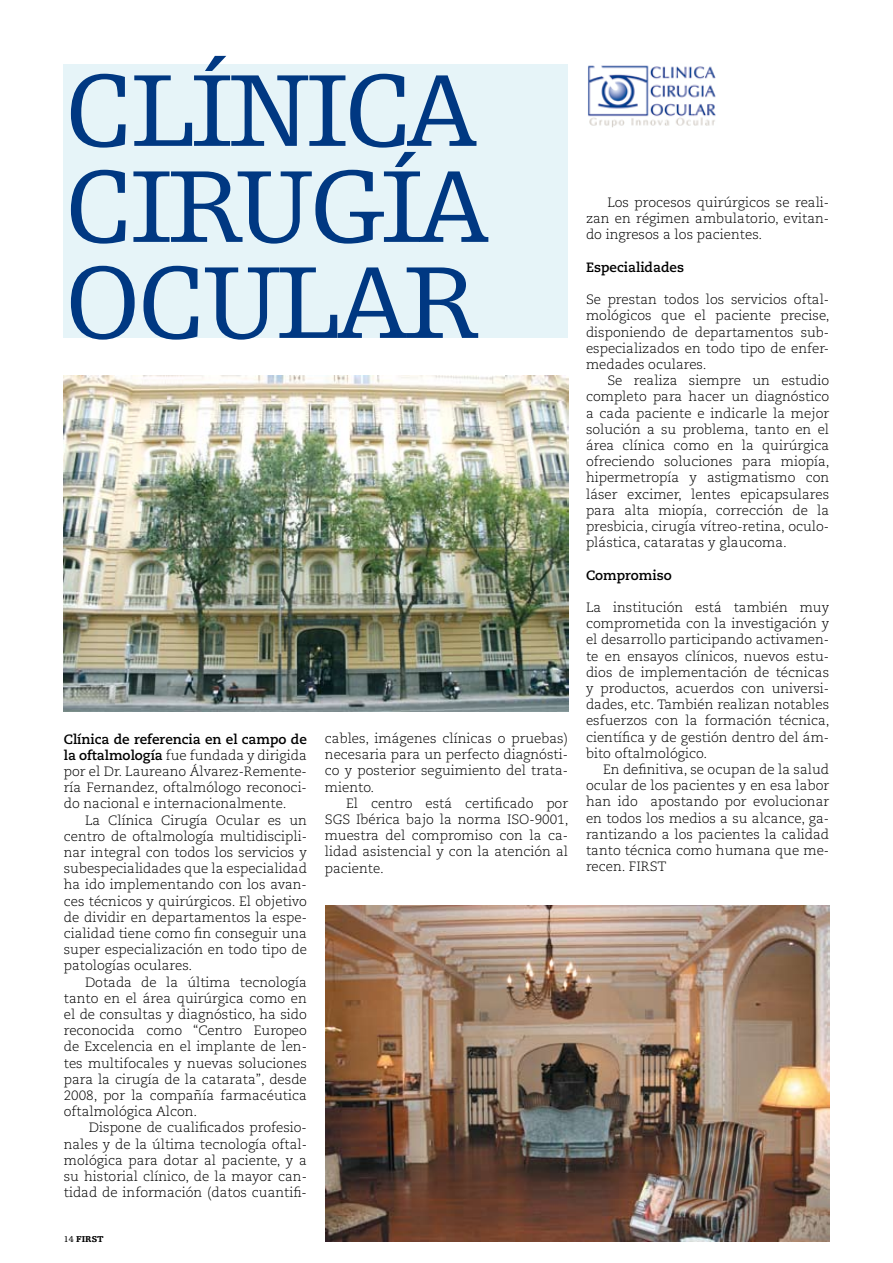
<style>
.page{position:relative;width:893px;height:1263px;background:#fff}
.page>*{position:absolute;margin:0;border:0;box-sizing:border-box;transform-origin:0 0}
.t1{font:108px/96px "Egyptienne F";letter-spacing:-.05em;color:#003882;text-align:justify}
.t2{font:300 13.5px/16.2px "Caecilia";color:#000;text-align:justify}
.t3{font:700 13.5px "Caecilia";color:#000}
.t4{font:900 9px "Egyptienne F";color:#000}
.s1{font-weight:700}
.s2{font-weight:400}
</style>
<div class="page">
<img style="left:64px;top:376px;width:504px;height:336px">
<img style="left:325px;top:906px;width:504px;height:336px">
<div style="left:64px;top:65px;width:504px;height:273px;background:#e6f4f8"></div>
<img style="left:588px;top:65px;width:128px;height:63px">
<h1 class="t1" style="left:64px;top:64px;width:427px">CLÍNICA CIRUGÍA OCULAR</h1>
<p class="t2" style="left:64px;top:731px;width:245px"><span class="s1">Clínica de referencia en el campo de la oftalmología</span> fue fundada y dirigida por el Dr. Laureano Álvarez-Remente&shy;ría Fernandez, oftalmólogo reconoci&shy;do nacional e internacionalmente.</p>
<p class="t2" style="left:64px;top:812px;width:245px;text-indent:21px">La Clínica Cirugía Ocular es un centro de oftalmología multidiscipli&shy;nar integral con todos los servicios y subespecialidades que la especialidad ha ido implementando con los avan&shy;ces técnicos y quirúrgicos. El objetivo de dividir en departamentos la espe&shy;cialidad tiene como fin conseguir una super especialización en todo tipo de patologías oculares.</p>
<p class="t2" style="left:64px;top:974px;width:245px;text-indent:21px">Dotada de la última tecnología tanto en el área quirúrgica como en el de consultas y diagnóstico, ha sido reconocida como “Centro Europeo de Excelencia en el implante de len&shy;tes multifocales y nuevas soluciones para la cirugía de la catarata”, desde 2008, por la compañía farmacéutica oftalmológica Alcon.</p>
<p class="t2" style="left:64px;top:1120px;width:245px;text-indent:25px">Dispone de cualificados profesio&shy;nales y de la última tecnología oftal&shy;mológica para dotar al paciente, y a su historial clínico, de la mayor can&shy;tidad de información (datos cuantifi-</p>
<p class="t4" style="left:64px;top:1233px;width:42px"><span class="s2">14</span> FIRST</p>
<p class="t2" style="left:325px;top:730px;width:245px">cables, imágenes clínicas o pruebas) necesaria para un perfecto diagnósti&shy;co y posterior seguimiento del trata&shy;miento.</p>
<p class="t2" style="left:325px;top:795px;width:245px;text-indent:21px">El centro está certificado por SGS Ibérica bajo la norma ISO-9001, muestra del compromiso con la ca&shy;lidad asistencial y con la atención al paciente.</p>
<p class="t2" style="left:586px;top:194px;width:245px;text-indent:21px">Los procesos quirúrgicos se reali&shy;zan en régimen ambulatorio, evitan&shy;do ingresos a los pacientes.</p>
<p class="t3" style="left:586px;top:259px;width:100px">Especialidades</p>
<p class="t2" style="left:586px;top:292px;width:245px">Se prestan todos los servicios oftal&shy;mológicos que el paciente precise, disponiendo de departamentos sub&shy;especializados en todo tipo de enfer&shy;medades oculares.</p>
<p class="t2" style="left:586px;top:373px;width:245px;text-indent:21px">Se realiza siempre un estudio completo para hacer un diagnóstico a cada paciente e indicarle la mejor solución a su problema, tanto en el área clínica como en la quirúrgica ofreciendo soluciones para miopía, hipermetropía y astigmatismo con láser excimer, lentes epicapsulares para alta miopía, corrección de la presbicia, cirugía vítreo-retina, oculo&shy;plástica, cataratas y glaucoma.</p>
<p class="t3" style="left:586px;top:567px;width:87px">Compromiso</p>
<p class="t2" style="left:586px;top:599px;width:245px">La institución está también muy comprometida con la investigación y el desarrollo participando activamen&shy;te en ensayos clínicos, nuevos estu&shy;dios de implementación de técnicas y productos, acuerdos con universi&shy;dades, etc. También realizan notables esfuerzos con la formación técnica, científica y de gestión dentro del ám&shy;bito oftalmológico.</p>
<p class="t2" style="left:586px;top:761px;width:245px;text-indent:17px">En definitiva, se ocupan de la salud ocular de los pacientes y en esa labor han ido apostando por evolucionar en todos los medios a su alcance, ga&shy;rantizando a los pacientes la calidad tanto técnica como humana que me&shy;recen. FIRST</p>
</div>
